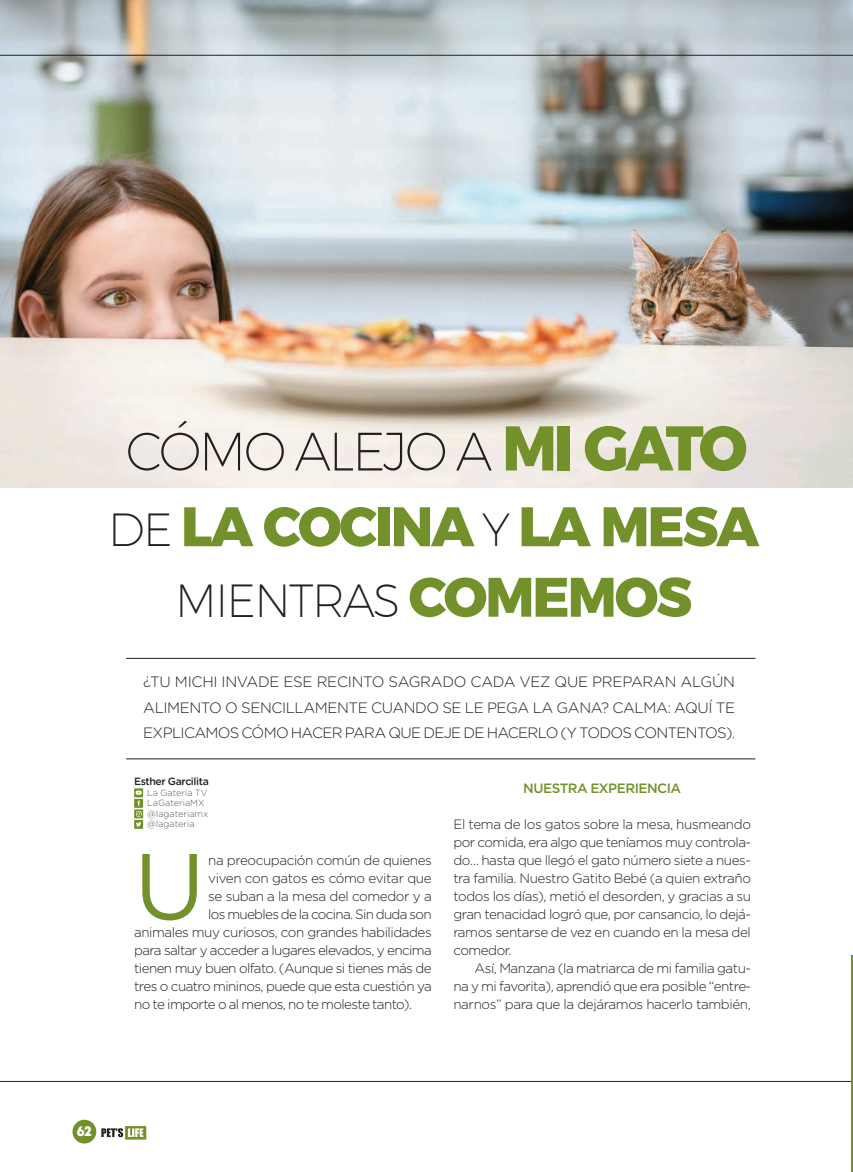
<style>
.page{position:relative;width:853px;height:1172px;background:#fff}
.page>*{position:absolute;margin:0;border:0;box-sizing:border-box;transform-origin:0 0}
.t1{font:93.45px "Gotham";color:#73912a}
.t2{font:800 55.5px "Montserrat";letter-spacing:-.035em;color:#73912a}
.t3{font:200 54px "Montserrat";letter-spacing:-.045em;color:#231f20;scale:.96 1}
.t4{font:200 46.5px "Montserrat";letter-spacing:-.035em;color:#231f20}
.t5{font:300 15px/25.5px "Gotham Rounded";letter-spacing:-.045em;color:#231f20;text-align:justify}
.t6{font:14.4px "Mont Heavy DEMO";color:#fff;scale:.93 1}
.t7{font:300 13.5px/18px "Gotham";letter-spacing:-.04em;color:#231f20;text-align:justify}
.t8{font:500 13.5px "Gotham";letter-spacing:-.035em;color:#73912a}
.t9{font:500 10.5px "Gotham Rounded";letter-spacing:-.035em;color:#231f20}
.t10{font:300 9px "Gotham Rounded";letter-spacing:.005em;color:#57585a}
.s1{font-weight:800;font-size:63px;color:#73912a}
.s2{font-weight:200;font-size:46.5px;color:#231f20}
.s3{font-weight:800;font-size:55.5px;color:#73912a}
</style>
<div class="page">
<img style="left:0;top:0;width:853px;height:487px">
<hr style="left:126px;top:658px;width:629px;height:1px;background:#231f20">
<hr style="left:126px;top:758px;width:629px;height:1px;background:#231f20">
<hr style="left:0;top:55px;width:853px;height:1px;background:#231f20">
<hr style="left:0;top:1081px;width:853px;height:1px;background:#231f20">
<div style="left:72px;top:1120px;width:24px;height:23px;background:#73912a;border-radius:50%"></div>
<svg style="left:101px;top:1126px;width:45px;height:13px"></svg>
<svg style="left:134px;top:788px;width:9px;height:41px"></svg>
<img style="left:852px;top:955px;width:1px;height:215px">
<p class="t3" style="left:126px;top:410px;width:649px">CÓMO ALEJO A <span class="s1">MI GATO</span></p>
<p class="t2" style="left:108px;top:480px;width:652px"><span class="s2">DE</span> LA COCINA <span class="s2">Y</span> LA MESA</p>
<p class="t4" style="left:175px;top:565px;width:518px">MIENTRAS <span class="s3">COMEMOS</span></p>
<p class="t5" style="left:143px;top:668px;width:593px">¿TU MICHI INVADE ESE RECINTO SAGRADO CADA VEZ QUE PREPARAN ALGÚN ALIMENTO O SENCILLAMENTE CUANDO SE LE PEGA LA GANA? CALMA: AQUÍ TE EXPLICAMOS CÓMO HACER PARA QUE DEJE DE HACERLO (Y TODOS CONTENTOS).</p>
<p class="t9" style="left:134px;top:774px;width:76px">Esther Garcilita</p>
<p class="t10" style="left:147px;top:787px;width:62px">La Gatería TV</p>
<p class="t10" style="left:147px;top:797px;width:59px">LaGateriaMX</p>
<p class="t10" style="left:147px;top:808px;width:63px">@lagateriamx</p>
<p class="t10" style="left:147px;top:818px;width:49px">@lagateria</p>
<p class="t1" style="left:134px;top:826px;width:72px">U</p>
<p class="t7" style="left:208px;top:851px;width:225px">na preocupación común de quienes</p>
<p class="t7" style="left:208px;top:869px;width:225px">viven con gatos es cómo evitar que</p>
<p class="t7" style="left:208px;top:887px;width:225px">se suban a la mesa del comedor y a</p>
<p class="t7" style="left:208px;top:905px;width:225px">los muebles de la cocina. Sin duda son</p>
<p class="t7" style="left:134px;top:923px;width:299px">animales muy curiosos, con grandes habilidades</p>
<p class="t7" style="left:134px;top:941px;width:299px">para saltar y acceder a lugares elevados, y encima</p>
<p class="t7" style="left:134px;top:959px;width:299px">tienen muy buen olfato. (Aunque si tienes más de</p>
<p class="t7" style="left:134px;top:977px;width:299px">tres o cuatro mininos, puede que esta cuestión ya</p>
<p class="t7" style="left:134px;top:995px;width:279px">no te importe o al menos, no te moleste tanto).</p>
<p class="t8" style="left:523px;top:780px;width:159px">NUESTRA EXPERIENCIA</p>
<p class="t7" style="left:453px;top:815px;width:299px">El tema de los gatos sobre la mesa, husmeando por comida, era algo que teníamos muy controla&shy;do… hasta que llegó el gato número siete a nues&shy;tra familia. Nuestro Gatito Bebé (a quien extraño todos los días), metió el desorden, y gracias a su gran tenacidad logró que, por cansancio, lo dejá&shy;ramos sentarse de vez en cuando en la mesa del comedor.</p>
<p class="t7" style="left:453px;top:959px;width:299px;text-indent:21px">Así, Manzana (la matriarca de mi familia gatu&shy;na y mi favorita), aprendió que era posible “entre&shy;narnos” para que la dejáramos hacerlo también,</p>
<p class="t6" style="left:77px;top:1123px;width:18px">62</p>
</div>
